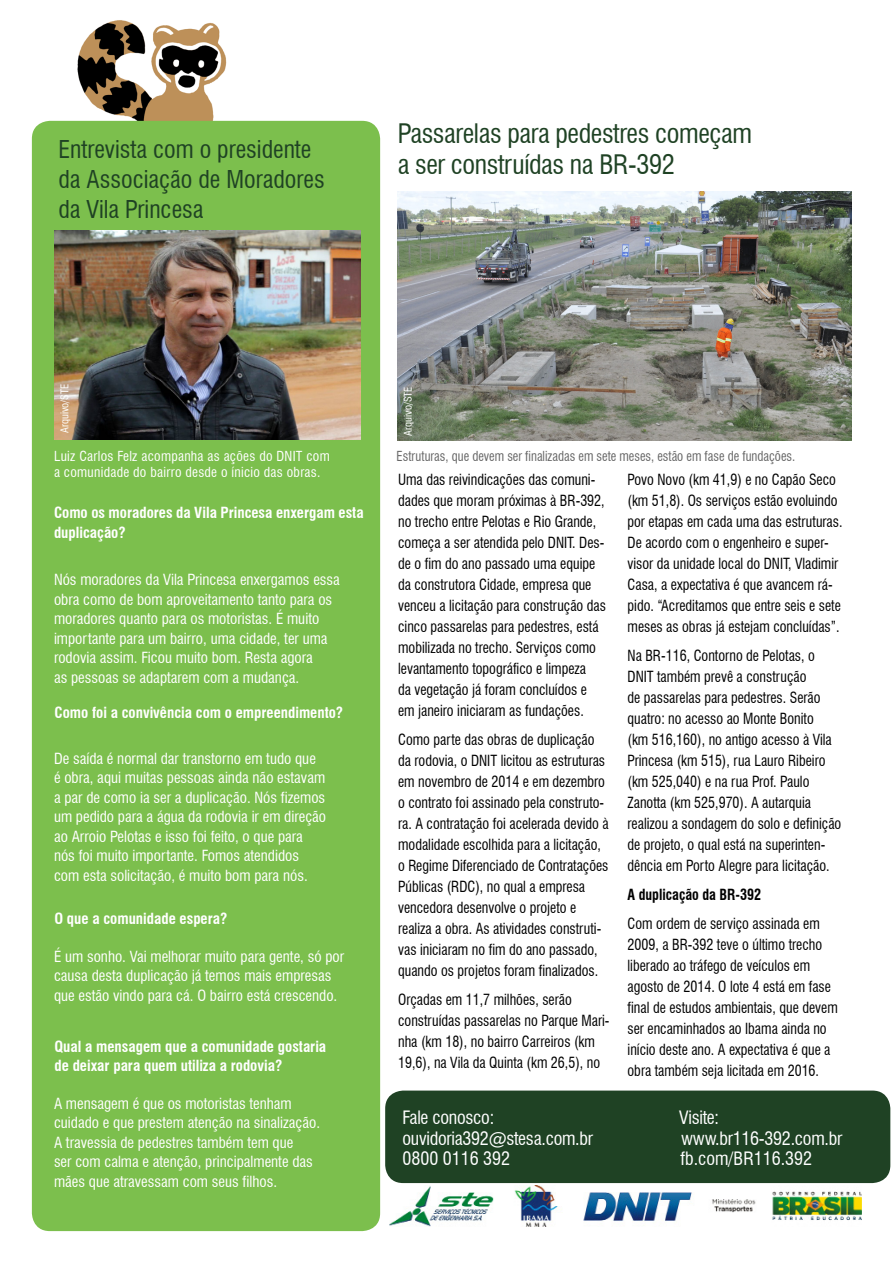
<style>
.page{position:relative;width:893px;height:1263px;background:#fff}
.page>*{position:absolute;margin:0;border:0;box-sizing:border-box;transform-origin:0 0}
.t1{font:condensed 26.25px/31.5px "Swiss 721 BT";letter-spacing:-.015em;color:#1f4224}
.t2{font:condensed 24px/30px "Swiss 721 BT";color:#1f4224}
.t3{font:condensed 18px "Swiss 721 BT";letter-spacing:-.015em;color:#fff}
.t4{font:condensed 15px/21px "Swiss 721 BT";color:#000;scale:.93 1}
.t5{font:condensed 15px/19.5px "Swiss 721 BT";color:#fff}
.t6{font:700 condensed 15px/19.5px "Swiss 721 BT";color:#fff}
.t7{font:700 condensed 15px "Swiss 721 BT";color:#000;scale:.93 1}
.t8{font:condensed 13.5px "Swiss 721 BT";letter-spacing:.02em;color:#fff}
.t9{font:condensed 13.5px "Swiss 721 BT";color:#666;scale:.93 1}
.t10{font:condensed 10.5px "Swiss 721 BT";color:#fff}
</style>
<div class="page">
<img style="left:389px;top:1186px;width:472px;height:41px">
<img style="left:64px;top:20px;width:194px;height:101px">
<div style="left:32px;top:121px;width:348px;height:1110px;background:#7cbf4d;border-radius:18px"></div>
<div style="left:385px;top:1090px;width:505px;height:93px;background:#1f4224;border-radius:18px"></div>
<img style="left:397px;top:192px;width:455px;height:249px">
<img style="left:54px;top:231px;width:307px;height:209px">
<h2 class="t2" style="left:58px;top:134px;width:268px">Entrevista com o presidente da Associação de Moradores da Vila Princesa</h2>
<h1 class="t1" style="left:398px;top:117px;width:356px">Passarelas para pedestres começam a ser construídas na BR-392</h1>
<p class="t10" style="left:56px;top:412px;width:51px;rotate:-90deg">Arquivo/STE</p>
<p class="t10" style="left:403px;top:413px;width:51px;rotate:-90deg">Arquivo/STE</p>
<p class="t10" style="left:58px;top:433px;width:51px;rotate:-90deg">Arquivo/STE</p>
<p class="t10" style="left:402px;top:436px;width:51px;rotate:-90deg">Arquivo/STE</p>
<p class="t8" style="left:54px;top:448px;width:277px">Luiz Carlos Felz acompanha as ações do DNIT com</p>
<p class="t9" style="left:397px;top:448px;width:430px">Estruturas, que devem ser finalizadas em sete meses, estão em fase de fundações.</p>
<p class="t8" style="left:54px;top:464px;width:268px">a comunidade do bairro desde o ínicio das obras.</p>
<p class="t4" style="left:628px;top:469px;width:233px">Povo Novo (km 41,9) e no Capão Seco (km 51,8). Os serviços estão evoluindo por etapas em cada uma das estruturas.<br>De acordo com o engenheiro e super&shy;visor da unidade local do DNIT, Vladimir Casa, a expectativa é que avancem rá&shy;pido. “Acreditamos que entre seis e sete meses as obras já estejam concluídas”.</p>
<p class="t4" style="left:628px;top:645px;width:231px">Na BR-116, Contorno de Pelotas, o DNIT também prevê a construção<br>de passarelas para pedestres. Serão quatro: no acesso ao Monte Bonito<br>(km 516,160), no antigo acesso à Vila Princesa (km 515), rua Lauro Ribeiro (km 525,040) e na rua Prof. Paulo Zanotta (km 525,970). A autarquia realizou a sondagem do solo e definição de projeto, o qual está na superinten&shy;dência em Porto Alegre para licitação.</p>
<p class="t7" style="left:628px;top:886px;width:145px">A duplicação da BR-392</p>
<p class="t4" style="left:628px;top:913px;width:228px">Com ordem de serviço assinada em 2009, a BR-392 teve o último trecho liberado ao tráfego de veículos em agosto de 2014. O lote 4 está em fase final de estudos ambientais, que devem ser encaminhados ao Ibama ainda no início deste ano. A expectativa é que a obra também seja licitada em 2016.</p>
<p class="t4" style="left:398px;top:469px;width:225px">Uma das reivindicações das comuni&shy;dades que moram próximas à BR-392, no trecho entre Pelotas e Rio Grande, começa a ser atendida pelo DNIT. Des&shy;de o fim do ano passado uma equipe da construtora Cidade, empresa que venceu a licitação para construção das cinco passarelas para pedestres, está mobilizada no trecho. Serviços como levantamento topográfico e limpeza<br>da vegetação já foram concluídos e em janeiro iniciaram as fundações.</p>
<p class="t4" style="left:398px;top:729px;width:228px">Como parte das obras de duplicação da rodovia, o DNIT licitou as estruturas em novembro de 2014 e em dezembro o contrato foi assinado pela construto&shy;ra. A contratação foi acelerada devido à modalidade escolhida para a licitação, o Regime Diferenciado de Contratações Públicas (RDC), no qual a empresa vencedora desenvolve o projeto e realiza a obra. As atividades construti&shy;vas iniciaram no fim do ano passado, quando os projetos foram finalizados.</p>
<p class="t4" style="left:398px;top:989px;width:229px">Orçadas em 11,7 milhões, serão construídas passarelas no Parque Mari&shy;nha (km 18), no bairro Carreiros (km 19,6), na Vila da Quinta (km 26,5), no</p>
<p class="t3" style="left:402px;top:1106px;width:93px">Fale conosco:</p>
<p class="t3" style="left:679px;top:1106px;width:41px">Visite:</p>
<p class="t3" style="left:402px;top:1128px;width:192px">ouvidoria392@stesa.com.br</p>
<p class="t3" style="left:681px;top:1128px;width:163px">www.br116-392.com.br</p>
<p class="t3" style="left:402px;top:1147px;width:109px">0800 0116 392</p>
<p class="t3" style="left:680px;top:1147px;width:133px">fb.com/BR116.392</p>
<p class="t6" style="left:54px;top:503px;width:311px">Como os moradores da Vila Princesa enxergam esta duplicação?</p>
<p class="t5" style="left:54px;top:570px;width:287px">Nós moradores da Vila Princesa enxergamos essa obra como de bom aproveitamento tanto para os moradores quanto para os motoristas. É muito importante para um bairro, uma cidade, ter uma rodovia assim. Ficou muito bom. Resta agora<br>as pessoas se adaptarem com a mudança.</p>
<p class="t6" style="left:54px;top:703px;width:290px">Como foi a convivência com o empreendimento?</p>
<p class="t5" style="left:54px;top:749px;width:274px">De saída é normal dar transtorno em tudo que é obra, aqui muitas pessoas ainda não estavam a par de como ia ser a duplicação. Nós fizemos um pedido para a água da rodovia ir em direção ao Arroio Pelotas e isso foi feito, o que para nós foi muito importante. Fomos atendidos com esta solicitação, é muito bom para nós.</p>
<p class="t6" style="left:54px;top:909px;width:175px">O que a comunidade espera?</p>
<p class="t5" style="left:54px;top:947px;width:292px">É um sonho. Vai melhorar muito para gente, só por causa desta duplicação já temos mais empresas que estão vindo para cá. O bairro está crescendo.</p>
<p class="t6" style="left:54px;top:1037px;width:273px">Qual a mensagem que a comunidade gostaria de deixar para quem utiliza a rodovia?</p>
<p class="t5" style="left:54px;top:1094px;width:268px">A mensagem é que os motoristas tenham cuidado e que prestem atenção na sinalização.<br>A travessia de pedestres também tem que<br>ser com calma e atenção, principalmente das mães que atravessam com seus filhos.</p>
</div>
